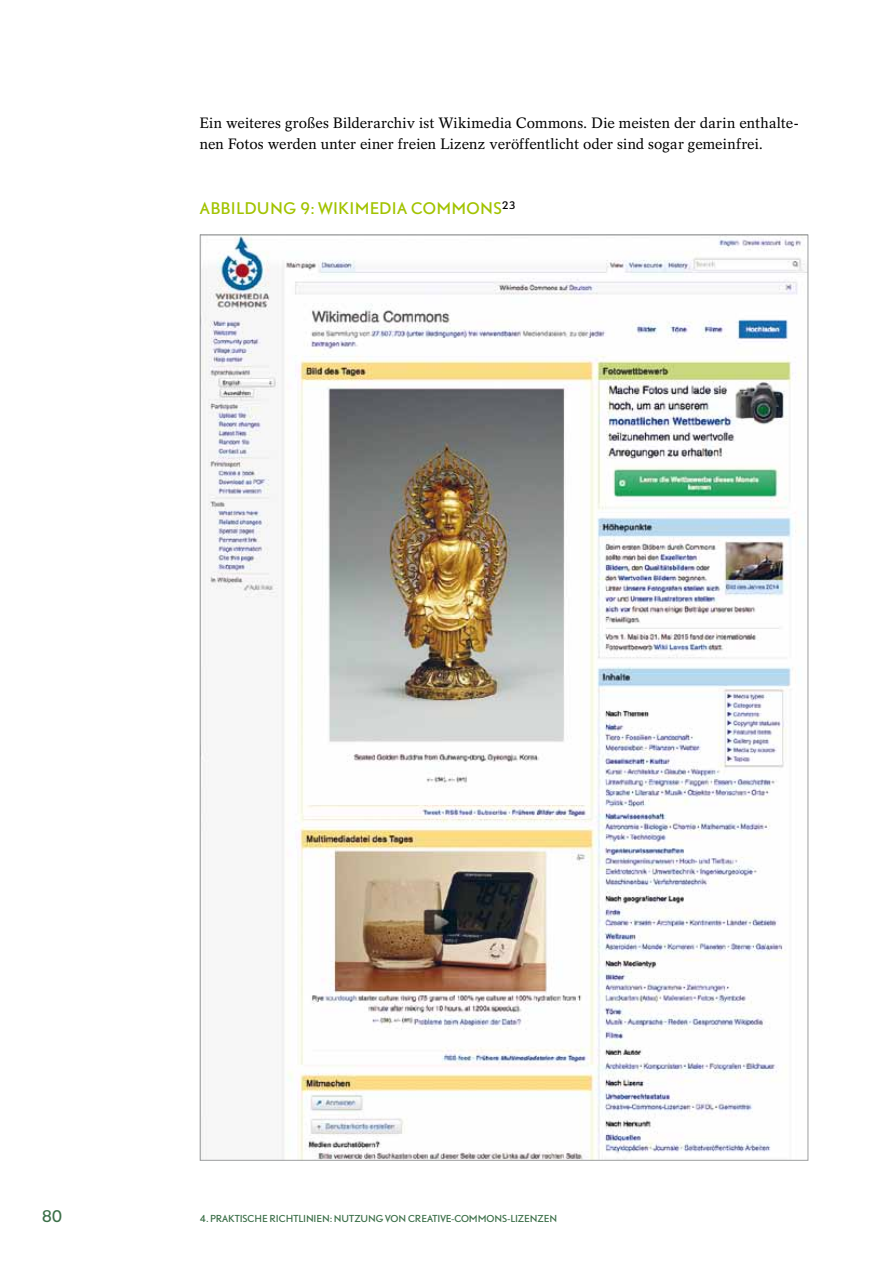
<style>
.page{position:relative;width:893px;height:1263px;background:#fff}
.page>*{position:absolute;margin:0;border:0;box-sizing:border-box;transform-origin:0 0}
.t1{font:15px/21.5px "Rotation";color:#000}
.t2{font:15px "DTL Nobel T";letter-spacing:.02em;color:#a2c301}
.t3{font:15px "DTL Nobel T";color:#3b6f48}
.t4{font:9px "DTL Nobel T";color:#3b6f48}
</style>
<div class="page">
<img style="left:202px;top:237px;width:604px;height:921px">
<p class="t1" style="left:200px;top:112px;width:600px">Ein weiteres großes Bilderarchiv ist Wikimedia Commons. Die meisten der darin enthalte&shy;nen Fotos werden unter einer freien Lizenz veröffentlicht oder sind sogar gemeinfrei.</p>
<p class="t2" style="left:200px;top:197px;width:12px">ABB</p>
<p class="t2" style="left:231px;top:197px;width:286px">ILDUNG 9: WIKIMEDIA COMMONS<sup>23</sup></p>
<p class="t3" style="left:41px;top:1206px;width:22px">80</p>
<p class="t4" style="left:200px;top:1212px;width:359px">4. PRAKTISCHE RICHTLINIEN: N UTZUNG VON CREATIVE-COMMONS-LIZENZEN</p>
</div>
